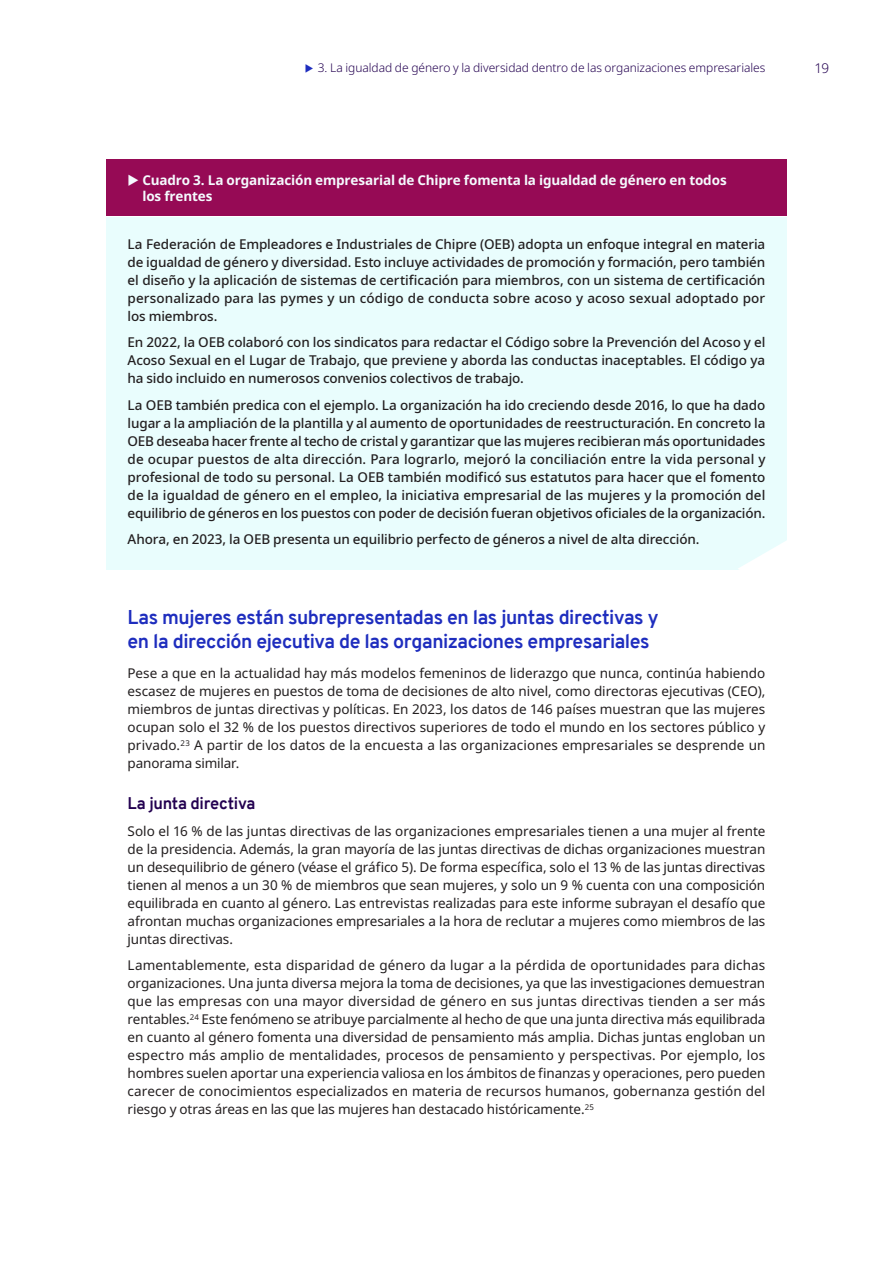
<style>
.page{position:relative;width:893px;height:1263px;background:#fff}
.page>*{position:absolute;margin:0;border:0;box-sizing:border-box;transform-origin:0 0}
.Heading_level_3_ILO_blue{font:700 19.5px/24px "Overpass";letter-spacing:-.02em;color:#1e2dbe}
.Heading_level_4_ILO_dark_blue{font:700 16.5px "Overpass";letter-spacing:-.02em;color:#230050}
.Body{font:13.5px/18px "Noto Sans";letter-spacing:-.01em;color:#231f20;text-align:justify}
.Box_text{font:500 13.5px/18px "Noto Sans";letter-spacing:-.01em;color:#231f20;text-align:justify}
.t1{font:700 13.5px/16.5px "Noto Sans";letter-spacing:-.01em;color:#f5fafe}
.t2{font:300 13.5px "Noto Sans";color:#230050}
.t3{font:300 12px "Noto Sans";letter-spacing:-.005em;color:#230050}
</style>
<div class="page">
<div style="left:106px;top:159px;width:681px;height:57px;background:#960a55"></div>
<div style="left:106px;top:217px;width:681px;height:129px;background:#e9fdfd"></div>
<div style="left:106px;top:316px;width:681px;height:92px;background:#e9fdfd"></div>
<div style="left:106px;top:378px;width:681px;height:165px;background:#e9fdfd"></div>
<div style="left:106px;top:513px;width:681px;height:57px;background:#e9fdfd"></div>
<svg style="left:738px;top:540px;width:49px;height:30px"></svg>
<p class="t3" style="left:318px;top:60px;width:449px">3. La igualdad de género y la diversidad dentro de las organizaciones empresariales</p>
<p class="t2" style="left:814px;top:59px;width:16px">19</p>
<p class="t1" style="left:142px;top:172px;width:586px">Cuadro 3. La organización empresarial de Chipre fomenta la igualdad de género en todos los frentes</p>
<p class="Box_text" style="left:128px;top:235px;width:639px">La Federación de Empleadores e Industriales de Chipre (OEB) adopta un enfoque integral en materia de igualdad de género y diversidad. Esto incluye actividades de promoción y formación, pero también el diseño y la aplicación de sistemas de certificación para miembros, con un sistema de certificación personalizado para las pymes y un código de conducta sobre acoso y acoso sexual adoptado por los miembros.</p>
<p class="Box_text" style="left:128px;top:334px;width:639px">En 2022, la OEB colaboró con los sindicatos para redactar el Código sobre la Prevención del Acoso y el Acoso Sexual en el Lugar de Trabajo, que previene y aborda las conductas inaceptables. El código ya ha sido incluido en numerosos convenios colectivos de trabajo.</p>
<p class="Box_text" style="left:128px;top:396px;width:639px">La OEB también predica con el ejemplo. La organización ha ido creciendo desde 2016, lo que ha dado lugar a la ampliación de la plantilla y al aumento de oportunidades de reestructuración. En concreto la OEB deseaba hacer frente al techo de cristal y garantizar que las mujeres recibieran más oportunidades de ocupar puestos de alta dirección. Para lograrlo, mejoró la conciliación entre la vida personal y profesional de todo su personal. La OEB también modificó sus estatutos para hacer que el fomento de la igualdad de género en el empleo, la iniciativa empresarial de las mujeres y la promoción del equilibrio de géneros en los puestos con poder de decisión fueran objetivos oficiales de la organización.</p>
<p class="Box_text" style="left:128px;top:531px;width:573px">Ahora, en 2023, la OEB presenta un equilibrio perfecto de géneros a nivel de alta dirección.</p>
<p class="Heading_level_3_ILO_blue" style="left:128px;top:605px;width:532px">Las mujeres están subrepresentadas en las juntas directivas y en la dirección ejecutiva de las organizaciones empresariales</p>
<p class="Body" style="left:128px;top:665px;width:639px">Pese a que en la actualidad hay más modelos femeninos de liderazgo que nunca, continúa habiendo escasez de mujeres en puestos de toma de decisiones de alto nivel, como directoras ejecutivas (CEO), miembros de juntas directivas y políticas. En 2023, los datos de 146 países muestran que las mujeres ocupan solo el 32 % de los puestos directivos superiores de todo el mundo en los sectores público y privado.<sup>23</sup> A partir de los datos de la encuesta a las organizaciones empresariales se desprende un panorama similar.</p>
<p class="Heading_level_4_ILO_dark_blue" style="left:128px;top:792px;width:129px">La junta directiva</p>
<p class="Body" style="left:128px;top:822px;width:639px">Solo el 16 % de las juntas directivas de las organizaciones empresariales tienen a una mujer al frente de la presidencia. Además, la gran mayoría de las juntas directivas de dichas organizaciones muestran un desequilibrio de género (véase el gráfico 5). De forma específica, solo el 13 % de las juntas directivas tienen al menos a un 30 % de miembros que sean mujeres, y solo un 9 % cuenta con una composición equilibrada en cuanto al género. Las entrevistas realizadas para este informe subrayan el desafío que afrontan muchas organizaciones empresariales a la hora de reclutar a mujeres como miembros de las juntas directivas.</p>
<p class="Body" style="left:128px;top:956px;width:639px">Lamentablemente, esta disparidad de género da lugar a la pérdida de oportunidades para dichas organizaciones. Una junta diversa mejora la toma de decisiones, ya que las investigaciones demuestran que las empresas con una mayor diversidad de género en sus juntas directivas tienden a ser más rentables.<sup>24</sup> Este fenómeno se atribuye parcialmente al hecho de que una junta directiva más equilibrada en cuanto al género fomenta una diversidad de pensamiento más amplia. Dichas juntas engloban un espectro más amplio de mentalidades, procesos de pensamiento y perspectivas. Por ejemplo, los hombres suelen aportar una experiencia valiosa en los ámbitos de finanzas y operaciones, pero pueden carecer de conocimientos especializados en materia de recursos humanos, gobernanza gestión del riesgo y otras áreas en las que las mujeres han destacado históricamente.<sup>25</sup></p>
</div>
